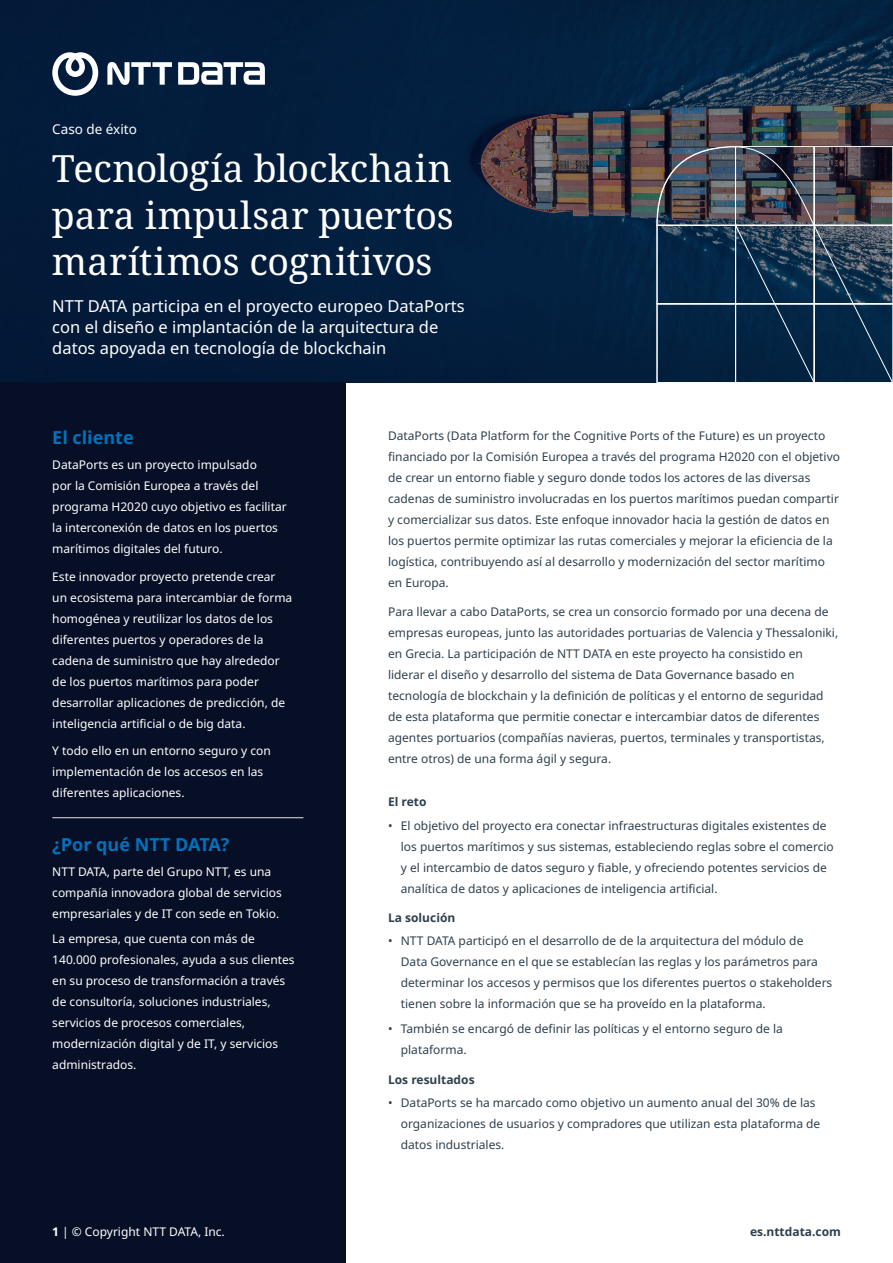
<style>
.page{position:relative;width:893px;height:1263px;background:#fff}
.page>*{position:absolute;margin:0;border:0;box-sizing:border-box;transform-origin:0 0}
.t1{font:37.5px/46.5px "Noto Serif";color:#fff;text-align:justify}
.t2{font:700 18px "Noto Sans";color:#0072bc}
.t3{font:16.5px/21px "Noto Sans";color:#fff}
.t4{font:13.5px "Noto Sans";color:#fff}
.t5{font:12px/21px "Noto Sans";color:#2e404d}
.t6{font:12px/21px "Noto Sans";color:#fff}
.t7{font:700 12px "Noto Sans";color:#2e404d}
.s1{font-weight:700}
</style>
<div class="page">
<svg style="left:0;top:0;width:893px;height:383px;background:#0b223f"></svg>
<svg style="left:656px;top:146px;width:237px;height:237px;background:#2b3e53"></svg>
<div style="left:0;top:383px;width:346px;height:880px;background:#070f26"></div>
<hr style="left:52px;top:817px;width:251px;height:1px;background:#e4e1e5">
<svg style="left:52px;top:52px;width:46px;height:44px"></svg>
<svg style="left:178px;top:62px;width:87px;height:23px"></svg>
<svg style="left:107px;top:62px;width:65px;height:23px"></svg>
<p class="t4" style="left:52px;top:119px;width:86px">Caso de éxito</p>
<h1 class="t1" style="left:52px;top:146px;width:403px">Tecnología blockchain para impulsar puertos marítimos cognitivos</h1>
<h3 class="t3" style="left:52px;top:296px;width:414px">NTT DATA participa en el proyecto europeo DataPorts con el diseño e implantación de la arquitectura de datos apoyada en tecnología de blockchain</h3>
<h2 class="t2" style="left:52px;top:425px;width:83px">El cliente</h2>
<p class="t6" style="left:52px;top:455px;width:236px">DataPorts es un proyecto impulsado<br>por la Comisión Europea a través del programa H2020 cuyo objetivo es facilitar la interconexión de datos en los puertos marítimos digitales del futuro.</p>
<p class="t6" style="left:52px;top:566px;width:242px">Este innovador proyecto pretende crear un ecosistema para intercambiar de forma homogénea y reutilizar los datos de los diferentes puertos y operadores de la cadena de suministro que hay alrededor de los puertos marítimos para poder desarrollar aplicaciones de predicción, de inteligencia artificial o de big data.</p>
<p class="t6" style="left:52px;top:741px;width:220px">Y todo ello en un entorno seguro y con implementación de los accesos en las diferentes aplicaciones.</p>
<h2 class="t2" style="left:52px;top:831px;width:179px">¿Por qué NTT DATA?</h2>
<p class="t6" style="left:52px;top:861px;width:231px">NTT DATA, parte del Grupo NTT, es una compañía innovadora global de servicios empresariales y de IT con sede en Tokio.</p>
<p class="t6" style="left:52px;top:928px;width:244px">La empresa, que cuenta con más de 140.000 profesionales, ayuda a sus clientes en su proceso de transformación a través de consultoría, soluciones industriales, servicios de procesos comerciales, modernización digital y de IT, y servicios administrados.</p>
<p class="t5" style="left:388px;top:425px;width:453px">DataPorts (Data Platform for the Cognitive Ports of the Future) es un proyecto financiado por la Comisión Europea a través del programa H2020 con el objetivo de crear un entorno fiable y seguro donde todos los actores de las diversas cadenas de suministro involucradas en los puertos marítimos puedan compartir y comercializar sus datos. Este enfoque innovador hacia la gestión de datos en los puertos permite optimizar las rutas comerciales y mejorar la eficiencia de la logística, contribuyendo así al desarrollo y modernización del sector marítimo en Europa.</p>
<p class="t5" style="left:388px;top:602px;width:452px">Para llevar a cabo DataPorts, se crea un consorcio formado por una decena de empresas europeas, junto las autoridades portuarias de Valencia y Thessaloniki, en Grecia. La participación de NTT DATA en este proyecto ha consistido en liderar el diseño y desarrollo del sistema de Data Governance basado en tecnología de blockchain y la definición de políticas y el entorno de seguridad de esta plataforma que permitie conectar e intercambiar datos de diferentes agentes portuarios (compañías navieras, puertos, terminales y transportistas, entre otros) de una forma ágil y segura.</p>
<p class="t7" style="left:388px;top:793px;width:40px">El reto</p>
<p class="t5" style="left:401px;top:815px;width:434px;text-indent:-13px">• El objetivo del proyecto era conectar infraestructuras digitales existentes de los puertos marítimos y sus sistemas, estableciendo reglas sobre el comercio y el intercambio de datos seguro y fiable, y ofreciendo potentes servicios de analítica de datos y aplicaciones de inteligencia artificial.</p>
<p class="t7" style="left:388px;top:909px;width:69px">La solución</p>
<p class="t5" style="left:401px;top:930px;width:433px;text-indent:-13px">• NTT DATA participó en el desarrollo de de la arquitectura del módulo de Data Governance en el que se establecían las reglas y los parámetros para determinar los accesos y permisos que los diferentes puertos o stakeholders tienen sobre la información que se ha proveído en la plataforma.</p>
<p class="t5" style="left:401px;top:1019px;width:384px;text-indent:-13px">• También se encargó de definir las políticas y el entorno seguro de la plataforma.</p>
<p class="t7" style="left:388px;top:1071px;width:88px">Los resultados</p>
<p class="t5" style="left:401px;top:1092px;width:421px;text-indent:-13px">• DataPorts se ha marcado como objetivo un aumento anual del 30% de las organizaciones de usuarios y compradores que utilizan esta plataforma de datos industriales.</p>
<p class="t6" style="left:52px;top:1222px;width:174px"><span class="s1">1</span> | © Copyright NTT DATA, Inc.</p>
<p class="t7" style="left:750px;top:1223px;width:92px">es.nttdata.com</p>
</div>
